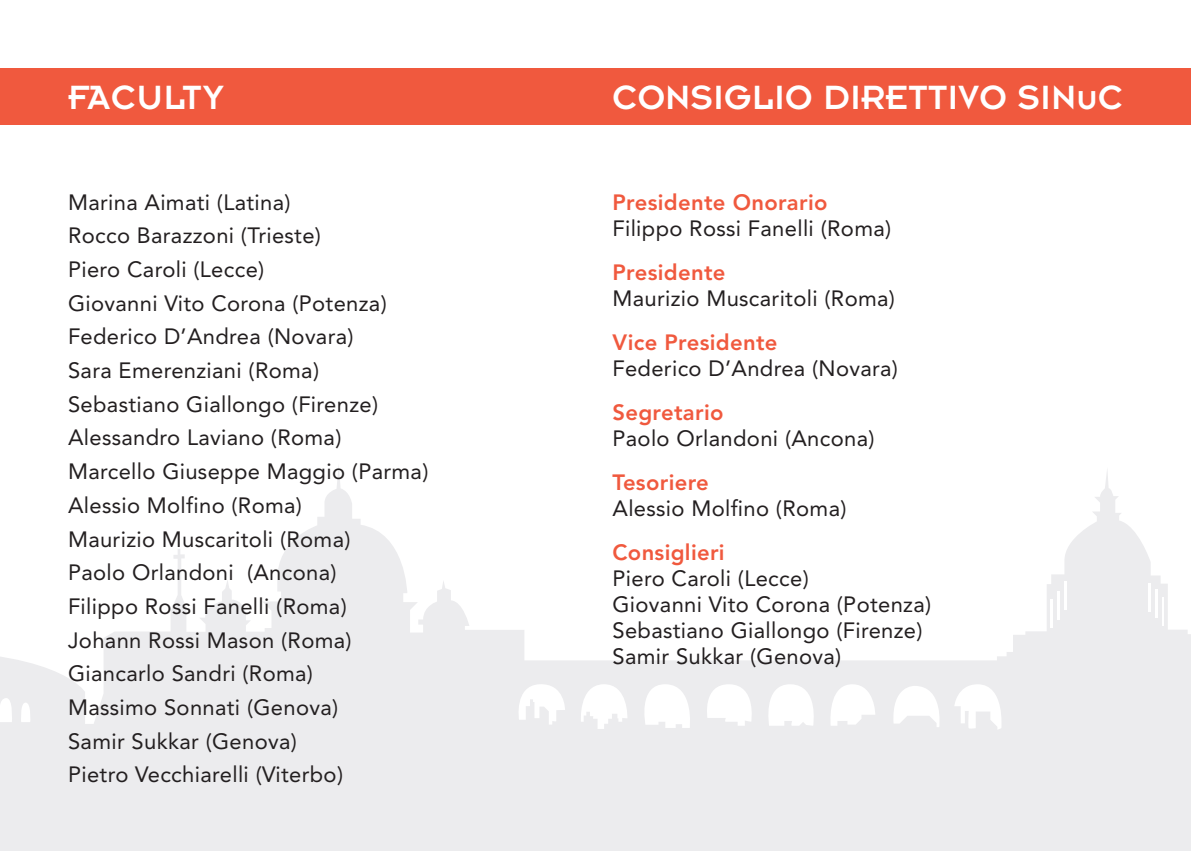
<style>
.page{position:relative;width:1191px;height:851px;background:#fff}
.page>*{position:absolute;margin:0;border:0;box-sizing:border-box;transform-origin:0 0}
.t1{font:37px "Insignia LT Std";letter-spacing:.01em;color:#fff}
.t2{font:22px/33.6px "Avenir";letter-spacing:.015em;color:#231f20}
.t3{font:800 22px "Avenir";letter-spacing:.015em;color:#f0593e}
</style>
<div class="page">
<div style="left:0;top:68px;width:1191px;height:57px;background:#f0593e"></div>
<svg style="left:0;top:467px;width:1191px;height:305px"></svg>
<hr style="left:1162px;top:597px;width:2px;height:28px;background:#fff">
<hr style="left:1155px;top:589px;width:2px;height:29px;background:#fff">
<hr style="left:1148px;top:583px;width:2px;height:28px;background:#fff">
<hr style="left:1064px;top:581px;width:2px;height:28px;background:#fff">
<hr style="left:1058px;top:591px;width:2px;height:28px;background:#fff">
<hr style="left:1050px;top:598px;width:2px;height:29px;background:#fff">
<svg style="left:954px;top:684px;width:51px;height:45px"></svg>
<svg style="left:891px;top:684px;width:53px;height:43px"></svg>
<svg style="left:830px;top:683px;width:45px;height:42px"></svg>
<svg style="left:702px;top:683px;width:117px;height:42px"></svg>
<svg style="left:637px;top:683px;width:57px;height:44px"></svg>
<svg style="left:578px;top:683px;width:50px;height:45px"></svg>
<svg style="left:514px;top:683px;width:51px;height:41px"></svg>
<svg style="left:20px;top:702px;width:12px;height:20px"></svg>
<svg style="left:0;top:697px;width:14px;height:25px"></svg>
<div style="left:0;top:772px;width:1191px;height:78px;background:#ececee"></div>
<h1 class="t1" style="left:68px;top:85px;width:157px">FACULTY</h1>
<h1 class="t1" style="left:612px;top:85px;width:512px">CONSIGLIO DIRETTIVO SINuC</h1>
<p class="t2" style="left:68px;top:187px;width:362px">Marina Aimati (Latina)<br>Rocco Barazzoni (Trieste)<br>Piero Caroli (Lecce)<br>Giovanni Vito Corona (Potenza)<br>Federico D’Andrea (Novara)<br>Sara Emerenziani (Roma)<br>Sebastiano Giallongo (Firenze)<br>Alessandro Laviano (Roma)<br>Marcello Giuseppe Maggio (Parma)<br>Alessio Molfino (Roma)<br>Maurizio Muscaritoli (Roma)<br>Paolo Orlandoni (Ancona)<br>Filippo Rossi Fanelli (Roma)<br>Johann Rossi Mason (Roma)<br>Giancarlo Sandri (Roma)<br>Massimo Sonnati (Genova)<br>Samir Sukkar (Genova)<br>Pietro Vecchiarelli (Viterbo)</p>
<p class="t3" style="left:612px;top:193px;width:216px">Presidente Onorario</p>
<p class="t2" style="left:612px;top:213px;width:280px">Filippo Rossi Fanelli (Roma)</p>
<p class="t3" style="left:612px;top:263px;width:114px">Presidente</p>
<p class="t2" style="left:612px;top:283px;width:284px">Maurizio Muscaritoli (Roma)</p>
<p class="t3" style="left:612px;top:333px;width:166px">Vice Presidente</p>
<p class="t2" style="left:612px;top:353px;width:287px">Federico D’Andrea (Novara)</p>
<p class="t3" style="left:612px;top:403px;width:112px">Segretario</p>
<p class="t2" style="left:612px;top:423px;width:264px">Paolo Orlandoni (Ancona)</p>
<p class="t3" style="left:612px;top:473px;width:98px">Tesoriere</p>
<p class="t2" style="left:612px;top:493px;width:235px">Alessio Molfino (Roma)</p>
<p class="t3" style="left:612px;top:543px;width:114px">Consiglieri</p>
<p class="t2" style="left:612px;top:567px;width:320px;line-height:26px">Piero Caroli (Lecce)<br>Giovanni Vito Corona (Potenza)<br>Sebastiano Giallongo (Firenze)<br>Samir Sukkar (Genova)</p>
</div>
